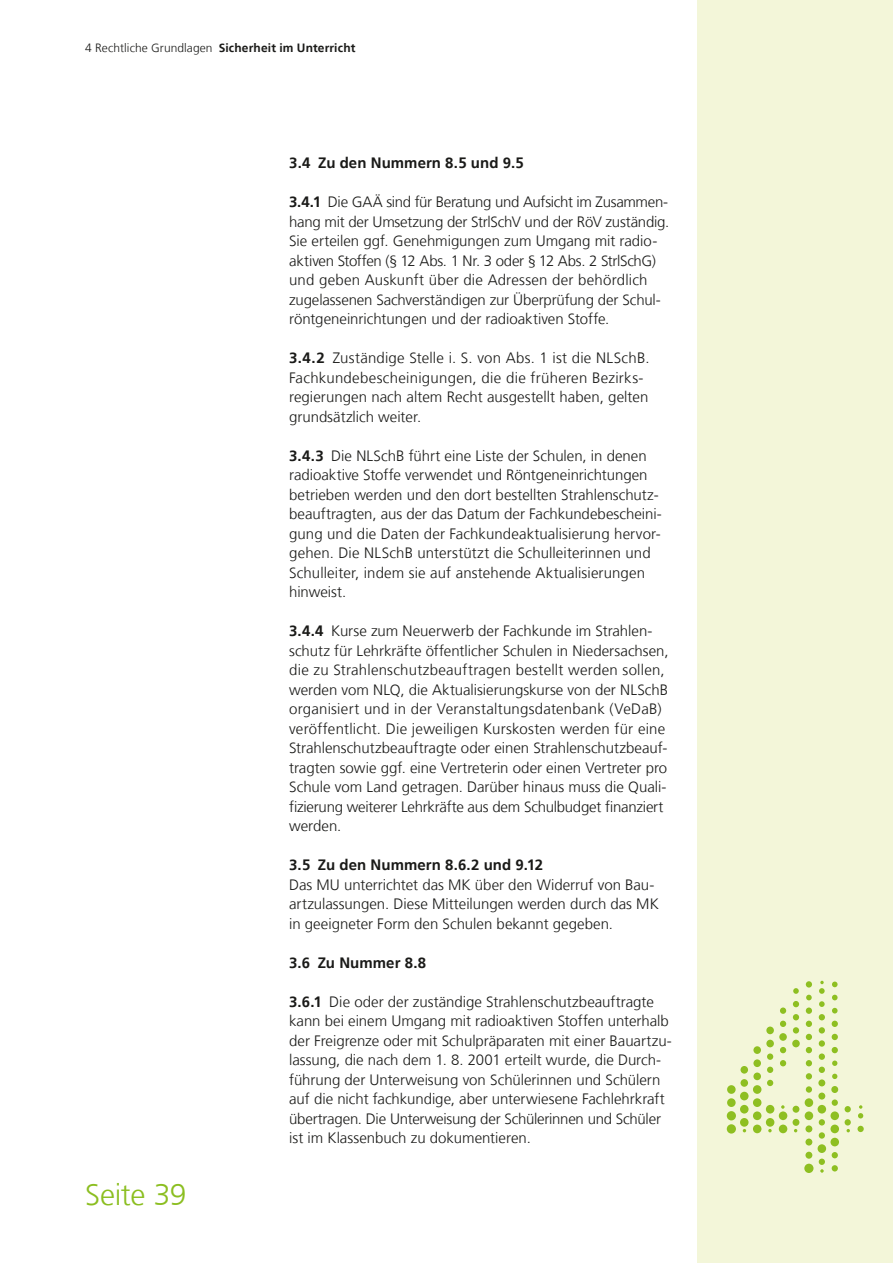
<style>
.page{position:relative;width:893px;height:1263px;background:#fff}
.page>*{position:absolute;margin:0;border:0;box-sizing:border-box;transform-origin:0 0}
.t1{font:300 30px "NDS Frutiger";letter-spacing:-.015em;color:#8bbe20}
.MK_048_Aufzählung_1{font:300 15px/19.5px "NDS Frutiger";color:#1a1a18}
.MK_040_Fließtext_10pt_Einzug_48{font:300 15px/19.5px "NDS Frutiger";color:#1a1a18}
.MK_040_Fließtext_10pt_Einzug_48-2{font:700 15px "NDS Frutiger";letter-spacing:.005em;color:#1a1a18}
.t2{font:700 12px "NDS Frutiger";letter-spacing:.01em;color:#1a1a18}
.s1{font-weight:300}
.s2{font-weight:700}
</style>
<div class="page">
<div style="left:697px;top:0;width:196px;height:1263px;background:#f3f6d9"></div>
<div style="left:727px;top:1124px;width:9px;height:9px;background:#8ebf21;border-radius:50%"></div>
<div style="left:727px;top:1111px;width:9px;height:9px;background:#8ebf21;border-radius:50%"></div>
<div style="left:727px;top:1098px;width:9px;height:9px;background:#8ebf21;border-radius:50%"></div>
<div style="left:727px;top:1085px;width:9px;height:9px;background:#8ebf21;border-radius:50%"></div>
<div style="left:740px;top:1118px;width:8px;height:9px;background:#8ebf21;border-radius:50%"></div>
<div style="left:740px;top:1105px;width:8px;height:8px;background:#8ebf21;border-radius:50%"></div>
<div style="left:740px;top:1092px;width:8px;height:8px;background:#8ebf21;border-radius:50%"></div>
<div style="left:740px;top:1079px;width:8px;height:8px;background:#8ebf21;border-radius:50%"></div>
<div style="left:740px;top:1066px;width:8px;height:7px;background:#8ebf21;border-radius:50%"></div>
<div style="left:753px;top:1124px;width:8px;height:9px;background:#8ebf21;border-radius:50%"></div>
<div style="left:753px;top:1111px;width:8px;height:9px;background:#8ebf21;border-radius:50%"></div>
<div style="left:753px;top:1098px;width:8px;height:9px;background:#8ebf21;border-radius:50%"></div>
<div style="left:753px;top:1085px;width:8px;height:9px;background:#8ebf21;border-radius:50%"></div>
<div style="left:753px;top:1072px;width:8px;height:8px;background:#8ebf21;border-radius:50%"></div>
<div style="left:753px;top:1059px;width:8px;height:8px;background:#8ebf21;border-radius:50%"></div>
<div style="left:753px;top:1046px;width:8px;height:8px;background:#8ebf21;border-radius:50%"></div>
<div style="left:766px;top:1118px;width:8px;height:9px;background:#8ebf21;border-radius:50%"></div>
<div style="left:766px;top:1105px;width:8px;height:8px;background:#8ebf21;border-radius:50%"></div>
<svg style="left:767px;top:1080px;width:6px;height:6px"></svg>
<svg style="left:767px;top:1067px;width:6px;height:6px"></svg>
<div style="left:767px;top:1053px;width:6px;height:7px;background:#8ebf21;border-radius:50%"></div>
<div style="left:766px;top:1040px;width:8px;height:7px;background:#8ebf21;border-radius:50%"></div>
<div style="left:766px;top:1026px;width:8px;height:8px;background:#8ebf21;border-radius:50%"></div>
<div style="left:779px;top:1124px;width:8px;height:9px;background:#8ebf21;border-radius:50%"></div>
<div style="left:779px;top:1111px;width:8px;height:9px;background:#8ebf21;border-radius:50%"></div>
<svg style="left:780px;top:1060px;width:6px;height:6px"></svg>
<svg style="left:780px;top:1047px;width:6px;height:6px"></svg>
<div style="left:779px;top:1033px;width:8px;height:8px;background:#8ebf21;border-radius:50%"></div>
<svg style="left:780px;top:1021px;width:6px;height:6px"></svg>
<div style="left:780px;top:1007px;width:6px;height:7px;background:#8ebf21;border-radius:50%"></div>
<div style="left:792px;top:1119px;width:7px;height:7px;background:#8ebf21;border-radius:50%"></div>
<div style="left:792px;top:1106px;width:7px;height:7px;background:#8ebf21;border-radius:50%"></div>
<div style="left:792px;top:1040px;width:8px;height:7px;background:#8ebf21;border-radius:50%"></div>
<svg style="left:793px;top:1027px;width:6px;height:6px"></svg>
<svg style="left:793px;top:1014px;width:6px;height:6px"></svg>
<svg style="left:793px;top:1001px;width:6px;height:6px"></svg>
<svg style="left:793px;top:988px;width:6px;height:6px"></svg>
<div style="left:804px;top:1164px;width:9px;height:9px;background:#8ebf21;border-radius:50%"></div>
<div style="left:805px;top:1152px;width:7px;height:7px;background:#8ebf21;border-radius:50%"></div>
<div style="left:805px;top:1138px;width:7px;height:7px;background:#8ebf21;border-radius:50%"></div>
<div style="left:805px;top:1125px;width:7px;height:7px;background:#8ebf21;border-radius:50%"></div>
<div style="left:805px;top:1111px;width:8px;height:9px;background:#8ebf21;border-radius:50%"></div>
<div style="left:805px;top:1098px;width:8px;height:9px;background:#8ebf21;border-radius:50%"></div>
<div style="left:806px;top:1086px;width:6px;height:7px;background:#8ebf21;border-radius:50%"></div>
<svg style="left:806px;top:1073px;width:6px;height:6px"></svg>
<svg style="left:806px;top:1060px;width:6px;height:6px"></svg>
<svg style="left:806px;top:1047px;width:6px;height:6px"></svg>
<svg style="left:806px;top:1034px;width:6px;height:6px"></svg>
<svg style="left:806px;top:1021px;width:6px;height:6px"></svg>
<div style="left:806px;top:1007px;width:6px;height:7px;background:#8ebf21;border-radius:50%"></div>
<svg style="left:806px;top:995px;width:6px;height:5px"></svg>
<svg style="left:806px;top:981px;width:6px;height:6px"></svg>
<div style="left:819px;top:1158px;width:6px;height:7px;background:#8ebf21;border-radius:50%"></div>
<div style="left:818px;top:1144px;width:8px;height:9px;background:#8ebf21;border-radius:50%"></div>
<div style="left:819px;top:1132px;width:6px;height:7px;background:#8ebf21;border-radius:50%"></div>
<svg style="left:819px;top:1119px;width:6px;height:6px"></svg>
<div style="left:818px;top:1105px;width:8px;height:8px;background:#8ebf21;border-radius:50%"></div>
<div style="left:818px;top:1092px;width:7px;height:7px;background:#8ebf21;border-radius:50%"></div>
<div style="left:818px;top:1079px;width:7px;height:7px;background:#8ebf21;border-radius:50%"></div>
<svg style="left:819px;top:1067px;width:6px;height:6px"></svg>
<div style="left:819px;top:1053px;width:6px;height:7px;background:#8ebf21;border-radius:50%"></div>
<div style="left:819px;top:1040px;width:6px;height:7px;background:#8ebf21;border-radius:50%"></div>
<svg style="left:819px;top:1027px;width:6px;height:6px"></svg>
<svg style="left:819px;top:1014px;width:6px;height:6px"></svg>
<svg style="left:819px;top:1001px;width:6px;height:6px"></svg>
<svg style="left:832px;top:1165px;width:6px;height:6px"></svg>
<svg style="left:832px;top:1152px;width:6px;height:6px"></svg>
<div style="left:830px;top:1138px;width:9px;height:8px;background:#8ebf21;border-radius:50%"></div>
<div style="left:830px;top:1124px;width:9px;height:9px;background:#8ebf21;border-radius:50%"></div>
<div style="left:830px;top:1111px;width:9px;height:9px;background:#8ebf21;border-radius:50%"></div>
<div style="left:832px;top:1099px;width:6px;height:7px;background:#8ebf21;border-radius:50%"></div>
<div style="left:831px;top:1086px;width:7px;height:7px;background:#8ebf21;border-radius:50%"></div>
<svg style="left:832px;top:1074px;width:5px;height:5px"></svg>
<svg style="left:832px;top:1060px;width:5px;height:6px"></svg>
<svg style="left:832px;top:1047px;width:6px;height:6px"></svg>
<svg style="left:832px;top:1034px;width:6px;height:6px"></svg>
<svg style="left:832px;top:1021px;width:6px;height:6px"></svg>
<svg style="left:832px;top:1008px;width:6px;height:5px"></svg>
<svg style="left:832px;top:995px;width:6px;height:5px"></svg>
<svg style="left:832px;top:981px;width:6px;height:6px"></svg>
<svg style="left:845px;top:1106px;width:6px;height:6px"></svg>
<div style="left:857px;top:1126px;width:7px;height:6px;background:#8ebf21;border-radius:50%"></div>
<svg style="left:858px;top:1105px;width:5px;height:13px"></svg>
<svg style="left:781px;top:1105px;width:3px;height:4px"></svg>
<svg style="left:845px;top:1119px;width:6px;height:13px"></svg>
<svg style="left:768px;top:1129px;width:4px;height:3px"></svg>
<svg style="left:820px;top:1169px;width:4px;height:4px"></svg>
<svg style="left:819px;top:981px;width:6px;height:13px"></svg>
<p class="t2" style="left:85px;top:40px;width:272px"><span class="s1">4 Rechtliche Grundlagen</span> Sicherheit im Unterricht</p>
<h1 class="t1" style="left:85px;top:1177px;width:103px">Seite 39</h1>
<p class="MK_040_Fließtext_10pt_Einzug_48-2" style="left:289px;top:154px;width:236px">3.4 Zu den Nummern 8.5 und 9.5</p>
<p class="MK_048_Aufzählung_1" style="left:289px;top:193px;width:382px"><span class="s2">3.4.1</span> Die GAÄ sind für Beratung und Aufsicht im Zusammen&shy;hang mit der Umsetzung der StrlSchV und der RöV zuständig.<br>Sie erteilen ggf. Genehmigungen zum Umgang mit radio&shy;aktiven Stoffen (§ 12 Abs. 1 Nr. 3 oder § 12 Abs. 2 StrlSchG) und geben Auskunft über die Adressen der behördlich zugelassenen Sachverständigen zur Überprüfung der Schul&shy;röntgeneinrichtungen und der radioaktiven Stoffe.</p>
<p class="MK_048_Aufzählung_1" style="left:289px;top:349px;width:362px"><span class="s2">3.4.2</span> Zuständige Stelle i. S. von Abs. 1 ist die NLSchB.<br>Fachkundebescheinigungen, die die früheren Bezirks-- regierungen nach altem Recht ausgestellt haben, gelten grundsätzlich weiter.</p>
<p class="MK_048_Aufzählung_1" style="left:289px;top:446px;width:374px"><span class="s2">3.4.3</span> Die NLSchB führt eine Liste der Schulen, in denen radioaktive Stoffe verwendet und Röntgeneinrichtungen betrieben werden und den dort bestellten Strahlenschutz&shy;beauftragten, aus der das Datum der Fachkundebescheini&shy;gung und die Daten der Fachkundeaktualisierung hervor&shy;gehen. Die NLSchB unterstützt die Schulleiterinnen und Schulleiter, indem sie auf anstehende Aktualisierungen hinweist.</p>
<p class="MK_048_Aufzählung_1" style="left:289px;top:622px;width:381px"><span class="s2">3.4.4</span> Kurse zum Neuerwerb der Fachkunde im Strahlen&shy;schutz für Lehrkräfte öffentlicher Schulen in Niedersachsen, die zu Strahlenschutzbeauftragen bestellt werden sollen, werden vom NLQ, die Aktualisierungskurse von der NLSchB organisiert und in der Veranstaltungsdatenbank (VeDaB) veröffentlicht. Die jeweiligen Kurskosten werden für eine Strahlenschutzbeauftragte oder einen Strahlenschutzbeauf&shy;tragten sowie ggf. eine Vertreterin oder einen Vertreter pro Schule vom Land getragen. Darüber hinaus muss die Quali&shy;fizierung weiterer Lehrkräfte aus dem Schulbudget finanziert werden.</p>
<p class="MK_040_Fließtext_10pt_Einzug_48-2" style="left:289px;top:856px;width:255px">3.5 Zu den Nummern 8.6.2 und 9.12</p>
<p class="MK_040_Fließtext_10pt_Einzug_48" style="left:289px;top:875px;width:371px">Das MU unterrichtet das MK über den Widerruf von Bau&shy;artzulassungen. Diese Mitteilungen werden durch das MK in geeigneter Form den Schulen bekannt gegeben.</p>
<p class="MK_040_Fließtext_10pt_Einzug_48-2" style="left:289px;top:954px;width:139px">3.6 Zu Nummer 8.8</p>
<p class="MK_048_Aufzählung_1" style="left:289px;top:992px;width:384px"><span class="s2">3.6.1</span> Die oder der zuständige Strahlenschutzbeauftragte kann bei einem Umgang mit radioaktiven Stoffen unterhalb der Freigrenze oder mit Schulpräparaten mit einer Bauartzu&shy;lassung, die nach dem 1. 8. 2001 erteilt wurde, die Durch&shy;führung der Unterweisung von Schülerinnen und Schülern auf die nicht fachkundige, aber unterwiesene Fachlehrkraft übertragen. Die Unterweisung der Schülerinnen und Schüler ist im Klassenbuch zu dokumentieren.</p>
</div>
